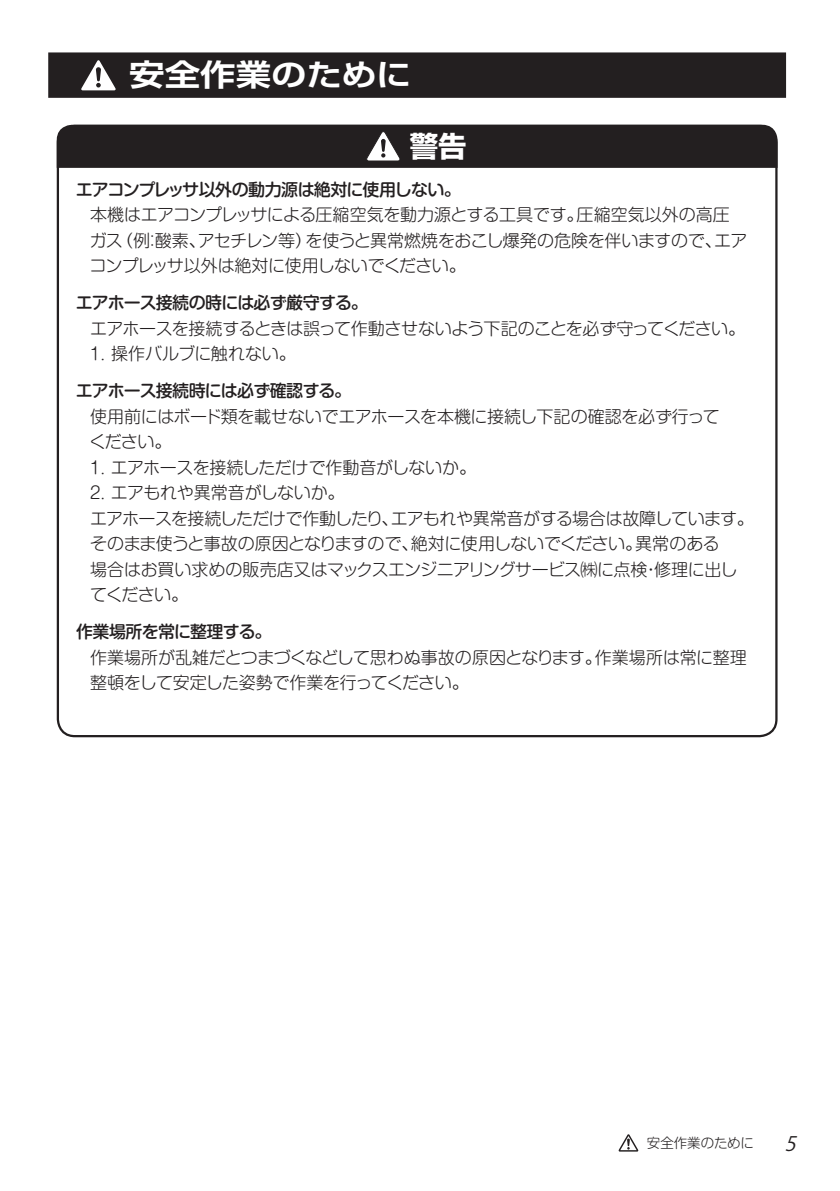
<style>
.page{position:relative;width:840px;height:1191px;background:#fff}
.page>*{position:absolute;margin:0;border:0;box-sizing:border-box;transform-origin:0 0}
.t1{font:700 30.2px "Shin Go Pro De";color:#fff;scale:1.18 1}
.t2{font:700 28.4px "Shin Go Pro";color:#fff}
.t3{font:italic 19.8px "Koz Go Pro";color:#231f20}
.t4{font:300 17px/25.6px "Shin M Go Pro";letter-spacing:-.03em;color:#231f20}
.t5{font:500 17px "Shin M Go Pro";letter-spacing:-.05em;color:#231f20}
.t6{font:300 17px "Shin M Go Pro";color:#231f20}
.t7{font:300 13.4px "Shin M Go Pro";color:#231f20}
</style>
<div class="page">
<div style="left:48px;top:52px;width:737px;height:46px;background:#231f20"></div>
<svg style="left:81px;top:60px;width:35px;height:31px"></svg>
<svg style="left:618px;top:1134px;width:20px;height:17px"></svg>
<svg style="left:56px;top:124px;width:722px;height:45px;background:#2f2b2c"></svg>
<h1 class="t1" style="left:129px;top:50px;width:241px">安全作業のために</h1>
<h2 class="t2" style="left:409px;top:124px;width:58px">警告</h2>
<p class="t5" style="left:76px;top:176px;width:386px">エアコンプレッサ以外の動力源は絶対に使用しない。</p>
<p class="t4" style="left:89px;top:200px;width:659px">本機はエアコンプレッサによる圧縮空気を動力源とする工具です。圧縮空気以外の高圧ガス（例：酸素、アセチレン等）を使うと異常燃焼をおこし爆発の危険を伴いますので、エアコンプレッサ以外は絶対に使用しないでください。</p>
<p class="t5" style="left:76px;top:289px;width:293px">エアホース接続の時には必ず厳守する。</p>
<p class="t4" style="left:90px;top:314px;width:656px">エアホースを接続するときは誤って作動させないよう下記のことを必ず守ってください。</p>
<p class="t6" style="left:90px;top:340px;width:207px">1. 操作バルブに触れない。</p>
<p class="t5" style="left:76px;top:377px;width:277px">エアホース接続時には必ず確認する。</p>
<p class="t4" style="left:90px;top:401px;width:631px">使用前にはボード類を載せないでエアホースを本機に接続し下記の確認を必ず行ってください。</p>
<p class="t4" style="left:90px;top:452px;width:387px">1. エアホースを接続しただけで作動音がしないか。</p>
<p class="t4" style="left:90px;top:478px;width:665px">2. エアもれや異常音がしないか。<br>エアホースを接続しただけで作動したり、エアもれや異常音がする場合は故障しています。そのまま使うと事故の原因となりますので、絶対に使用しないでください。異常のある<br>場合はお買い求めの販売店又はマックスエンジニアリングサービス㈱に点検・修理に出してください。</p>
<p class="t5" style="left:76px;top:618px;width:197px">作業場所を常に整理する。</p>
<p class="t4" style="left:90px;top:642px;width:657px">作業場所が乱雑だとつまづくなどして思わぬ事故の原因となります。作業場所は常に整理整頓をして安定した姿勢で作業を行ってください。</p>
<p class="t7" style="left:619px;top:1132px;width:135px">　　安全作業のために</p>
<p class="t3" style="left:784px;top:1130px;width:18px">5</p>
</div>
